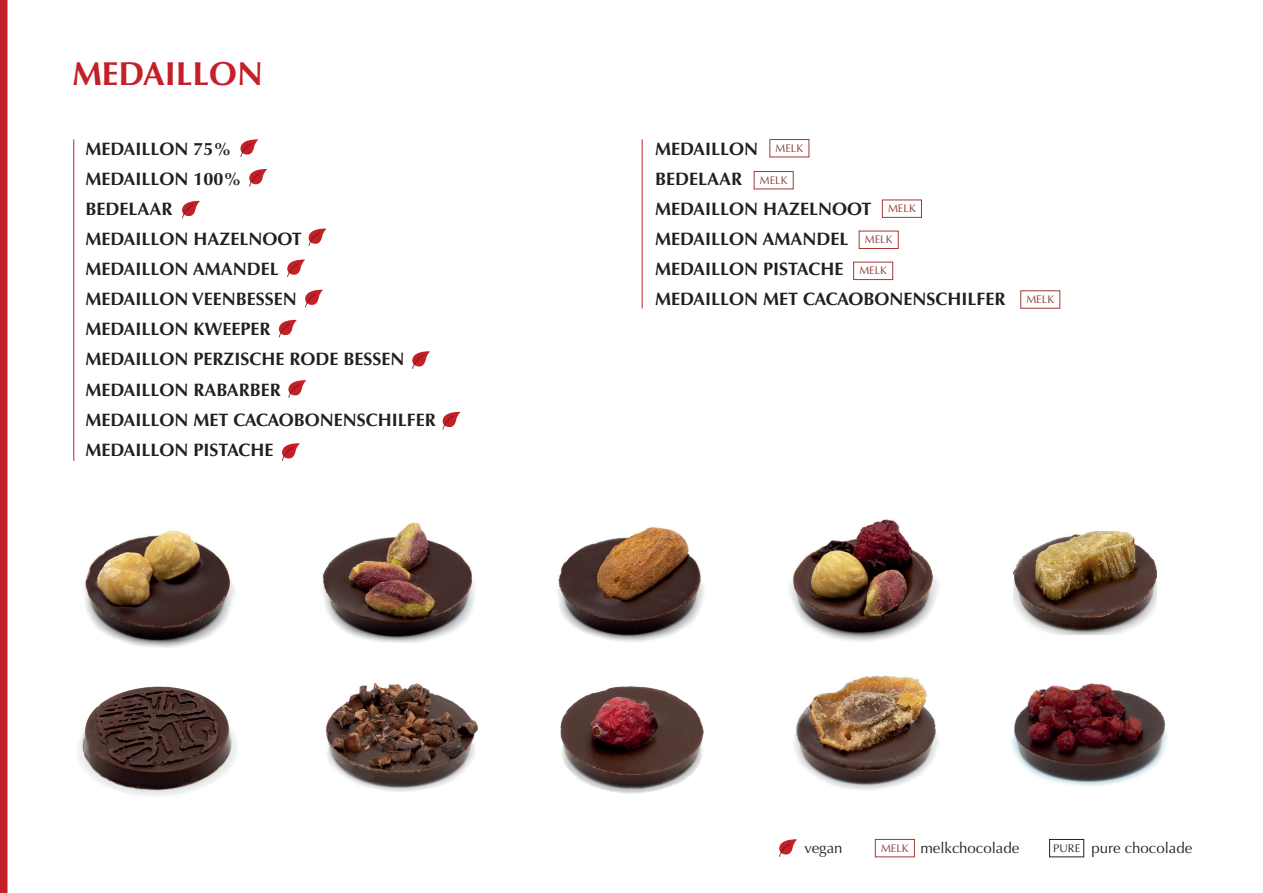
<style>
.page{position:relative;width:1263px;height:893px;background:#fff}
.page>*{position:absolute;margin:0;border:0;box-sizing:border-box;transform-origin:0 0}
.t1{font:700 33.3px "Optima";color:#c4202a}
.t2{font:700 18px/30.2px "Optima";color:#231f20}
.t3{font:15px "Optima";color:#231f20}
.t4{font:11.1px "Optima";color:#8a3935}
.s1{font-size:11.1px;color:#8a3935}
.s2{font-size:11.1px}
</style>
<div class="page">
<div style="left:0;top:0;width:8px;height:893px;background:#c4202a"></div>
<svg style="left:240px;top:139px;width:18px;height:18px"></svg>
<svg style="left:249px;top:169px;width:18px;height:18px"></svg>
<svg style="left:182px;top:201px;width:18px;height:17px"></svg>
<svg style="left:309px;top:229px;width:17px;height:17px"></svg>
<svg style="left:287px;top:260px;width:18px;height:17px"></svg>
<svg style="left:305px;top:290px;width:18px;height:17px"></svg>
<svg style="left:279px;top:320px;width:17px;height:17px"></svg>
<svg style="left:412px;top:351px;width:18px;height:18px"></svg>
<svg style="left:288px;top:380px;width:18px;height:18px"></svg>
<svg style="left:443px;top:412px;width:17px;height:17px"></svg>
<svg style="left:282px;top:443px;width:18px;height:18px"></svg>
<hr style="left:73px;top:139px;width:1px;height:322px;background:#c4202a">
<hr style="left:642px;top:139px;width:1px;height:169px;background:#c4202a">
<img style="left:78px;top:686px;width:159px;height:111px">
<img style="left:789px;top:519px;width:150px;height:123px">
<img style="left:322px;top:522px;width:153px;height:121px">
<img style="left:84px;top:530px;width:151px;height:118px">
<img style="left:558px;top:527px;width:146px;height:115px">
<img style="left:1013px;top:531px;width:143px;height:104px">
<img style="left:326px;top:682px;width:153px;height:110px">
<img style="left:560px;top:687px;width:144px;height:107px">
<img style="left:794px;top:675px;width:145px;height:115px">
<img style="left:1011px;top:683px;width:157px;height:103px">
<div style="left:754px;top:171px;width:39px;height:18px;border:1px solid #a33935"></div>
<div style="left:770px;top:139px;width:39px;height:18px;border:1px solid #a33935"></div>
<div style="left:882px;top:200px;width:40px;height:18px;border:1px solid #a33935"></div>
<div style="left:859px;top:231px;width:39px;height:18px;border:1px solid #a33935"></div>
<div style="left:853px;top:262px;width:40px;height:18px;border:1px solid #a33935"></div>
<svg style="left:779px;top:839px;width:18px;height:18px"></svg>
<div style="left:1049px;top:839px;width:35px;height:18px;border:1px solid #231f20"></div>
<div style="left:875px;top:839px;width:39px;height:18px;border:1px solid #a33935"></div>
<h1 class="t1" style="left:72px;top:54px;width:192px">MEDAILLON</h1>
<p class="t2" style="left:85px;top:134px;width:352px">MEDAILLON 75%<br>MEDAILLON 100%<br>BEDELAAR<br>MEDAILLON HAZELNOOT<br>MEDAILLON AMANDEL<br>MEDAILLON VEENBESSEN<br>MEDAILLON KWEEPER<br>MEDAILLON PERZISCHE RODE BESSEN<br>MEDAILLON RABARBER<br>MEDAILLON MET CACAOBONENSCHILFER<br>MEDAILLON PISTACHE</p>
<p class="t2" style="left:655px;top:134px;width:352px">MEDAILLON<br>BEDELAAR<br>MEDAILLON HAZELNOOT<br>MEDAILLON AMANDEL<br>MEDAILLON PISTACHE<br>MEDAILLON MET CACAOBONENSCHILFER</p>
<p class="t4" style="left:775px;top:142px;width:29px">MELK</p>
<p class="t4" style="left:760px;top:174px;width:29px">MELK</p>
<p class="t4" style="left:888px;top:202px;width:29px">MELK</p>
<p class="t4" style="left:865px;top:233px;width:29px">MELK</p>
<p class="t4" style="left:859px;top:264px;width:29px">MELK</p>
<p class="t4" style="left:1026px;top:293px;width:29px">MELK</p>
<p class="t3" style="left:804px;top:839px;width:40px">vegan</p>
<p class="t3" style="left:881px;top:839px;width:140px"><span class="s1">MELK</span> melkchocolade</p>
<p class="t3" style="left:1053px;top:839px;width:140px"><span class="s2">PURE</span> pure chocolade</p>
</div>
